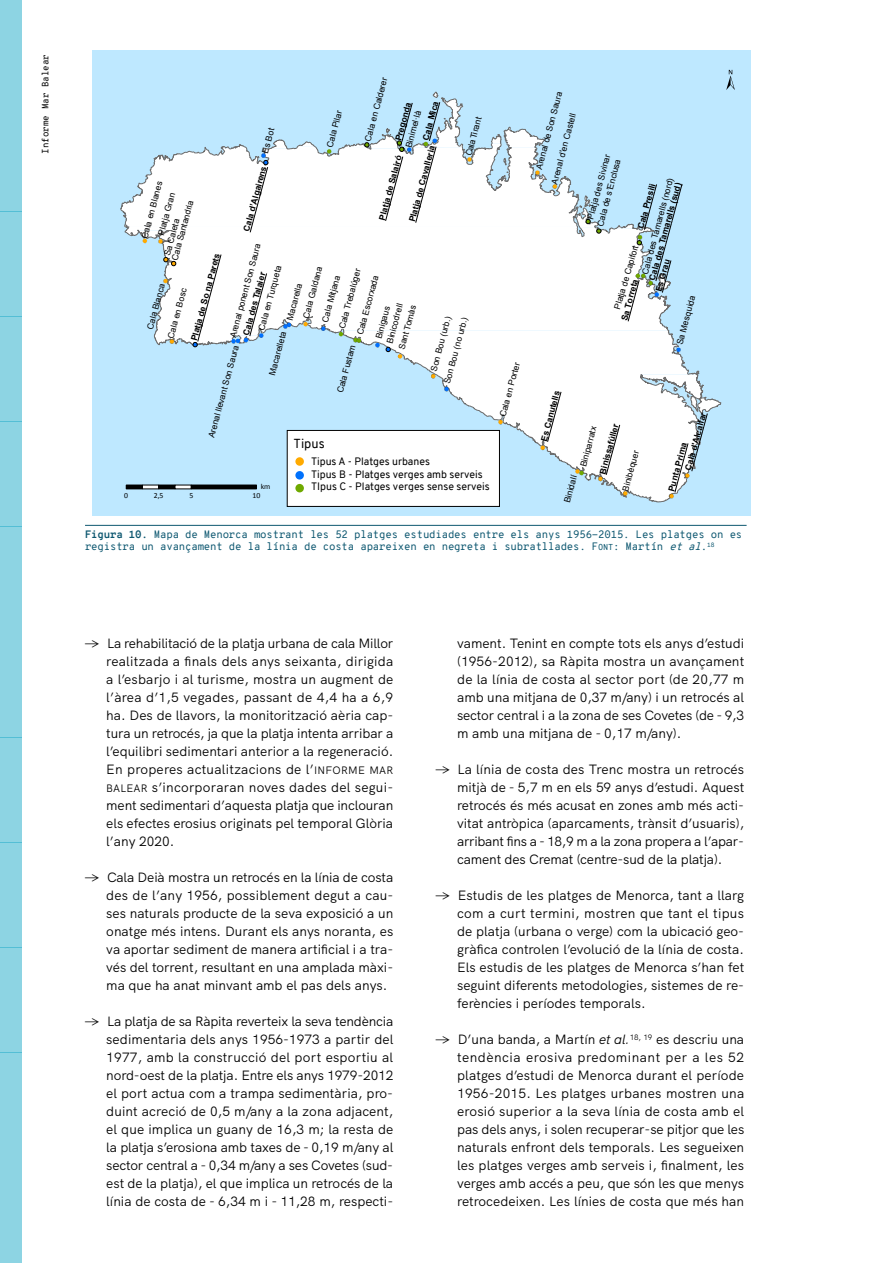
<style>
.page{position:relative;width:893px;height:1263px;background:#fff}
.page>*{position:absolute;margin:0;border:0;box-sizing:border-box;transform-origin:0 0}
.t1{font:13.5px/18px "HK Grotesk";color:#000;text-align:justify}
.t2{font:12.75px "Overpass";color:#000}
.t3{font:10.5px/12px "Overpass Mono";letter-spacing:-.02em;color:#0d5770}
.t4{font:10.5px/12.6px "Overpass";color:#000}
.t5{font:9px "Overpass Mono";color:#000}
.t6{font:8.55px/11.7px "Arial";color:#000}
.t7{font:700 8.55px "Arial";color:#000}
.t8{font:7.8px "Calibri";color:#000}
.s1{font-weight:700}
.s2{font-family:"Overpass Mono Regular SC800"}
.s3{font-family:"Overpass Mono Regular SC800";font-size:8.4px}
.s4{font-style:italic}
.s5{font-family:"HK Grotesk Regular SC800";font-size:10.8px}
</style>
<div class="page">
<div style="left:0;top:0;width:21px;height:106px;background:#8dd4e3"></div>
<div style="left:0;top:421px;width:21px;height:106px;background:#8dd4e3"></div>
<div style="left:0;top:842px;width:21px;height:105px;background:#8dd4e3"></div>
<div style="left:0;top:211px;width:21px;height:105px;background:#8dd4e3"></div>
<div style="left:0;top:632px;width:21px;height:105px;background:#8dd4e3"></div>
<div style="left:0;top:1053px;width:21px;height:105px;background:#8dd4e3"></div>
<div style="left:0;top:106px;width:21px;height:105px;background:#8dd4e3"></div>
<div style="left:0;top:527px;width:21px;height:105px;background:#8dd4e3"></div>
<div style="left:0;top:947px;width:21px;height:106px;background:#8dd4e3"></div>
<div style="left:0;top:316px;width:21px;height:106px;background:#8dd4e3"></div>
<div style="left:0;top:737px;width:21px;height:105px;background:#8dd4e3"></div>
<div style="left:0;top:1158px;width:21px;height:105px;background:#8dd4e3"></div>
<hr style="left:85px;top:525px;width:662px;height:1px;background:#0d5770">
<div style="left:92px;top:50px;width:658px;height:466px;background:#bee8ff"></div>
<svg style="left:120px;top:70px;width:615px;height:432px"></svg>
<div style="left:287px;top:430px;width:212px;height:76px;background:#fff"></div>
<div style="left:287px;top:430px;width:213px;height:77px;border:1px solid #000"></div>
<div style="left:295px;top:457px;width:9px;height:9px;background:#fa0;border-radius:50%"></div>
<div style="left:295px;top:471px;width:9px;height:9px;background:#0071fc;border-radius:50%"></div>
<div style="left:295px;top:484px;width:9px;height:8px;background:#6fa900;border-radius:50%"></div>
<div style="left:107px;top:378px;width:74px;height:100px;background:#bee8ff"></div>
<p class="t5" style="left:39px;top:154px;width:101px;rotate:-90deg">Informe Mar Balear</p>
<p class="t6" style="left:362px;top:139px;width:67px;rotate:-75deg">Cala en Calderer</p>
<p class="t6" style="left:533px;top:168px;width:82px;rotate:-75deg">Arenal de Son Saura</p>
<p class="t7" style="left:420px;top:138px;width:41px;rotate:-75deg">Cala Mica</p>
<p class="t7" style="left:393px;top:139px;width:41px;rotate:-75deg">Pregonda</p>
<p class="t6" style="left:324px;top:146px;width:39px;rotate:-75deg">Cala Pilar</p>
<p class="t6" style="left:403px;top:146px;width:40px;rotate:-75deg">Binimel·là</p>
<p class="t6" style="left:549px;top:182px;width:74px;rotate:-75deg">Arenal d'en Castell</p>
<p class="t6" style="left:463px;top:154px;width:41px;rotate:-75deg">Cala Tirant</p>
<p class="t6" style="left:259px;top:151px;width:27px;rotate:-75deg">Es Bot</p>
<p class="t7" style="left:241px;top:230px;width:69px;rotate:-75deg">Cala d’Algairens</p>
<p class="t7" style="left:406px;top:220px;width:80px;rotate:-75deg">Platja de Cavalleria</p>
<p class="t7" style="left:376px;top:218px;width:68px;rotate:-75deg">Platja de Salairó</p>
<p class="t6" style="left:585px;top:217px;width:68px;rotate:-75deg">Platja des Sivinar</p>
<p class="t6" style="left:595px;top:224px;width:70px;rotate:-75deg">Cala de s’Enclusa</p>
<p class="t6" style="left:639px;top:272px;width:101px;rotate:-75deg">Cala des Tamarells (nord)</p>
<p class="t6" style="left:139px;top:237px;width:61px;rotate:-75deg">Cala en Blanes</p>
<p class="t7" style="left:647px;top:279px;width:102px;rotate:-75deg">Cala des Tamarells (sud)</p>
<p class="t7" style="left:635px;top:227px;width:48px;rotate:-75deg">Cala Presili</p>
<p class="t6" style="left:155px;top:233px;width:45px;rotate:-75deg">Platja Gran</p>
<p class="t6" style="left:162px;top:257px;width:63px;line-height:8.7px;rotate:-75deg">Sa Caleta<br>Cala Santandria</p>
<p class="t6" style="left:227px;top:336px;width:98px;rotate:-75deg">Arenal ponent Son Saura</p>
<p class="t6" style="left:611px;top:307px;width:68px;rotate:-73deg">Platja de Capifort</p>
<p class="t7" style="left:188px;top:339px;width:91px;rotate:-75deg">Platja de So na Parets</p>
<p class="t7" style="left:653px;top:290px;width:35px;rotate:-75deg">Es Grau</p>
<p class="t6" style="left:256px;top:329px;width:68px;rotate:-75deg">Cala en Turqueta</p>
<p class="t6" style="left:300px;top:316px;width:55px;rotate:-75deg">Cala Galdana</p>
<p class="t6" style="left:336px;top:327px;width:63px;rotate:-75deg">Cala Trebalúger</p>
<p class="t7" style="left:241px;top:334px;width:66px;rotate:-75deg">Cala des Talaier</p>
<p class="t6" style="left:354px;top:333px;width:63px;rotate:-75deg">Cala Escorxada</p>
<p class="t6" style="left:319px;top:321px;width:50px;rotate:-75deg">Cala Mitjana</p>
<p class="t7" style="left:619px;top:319px;width:44px;rotate:-75deg">Sa Torreta</p>
<p class="t6" style="left:284px;top:318px;width:39px;rotate:-75deg">Macarella</p>
<p class="t6" style="left:144px;top:327px;width:48px;rotate:-75deg">Cala Blanca</p>
<p class="t6" style="left:165px;top:337px;width:53px;rotate:-75deg">Cala en Bosc</p>
<p class="t6" style="left:674px;top:343px;width:52px;rotate:-75deg">Sa Mesquida</p>
<p class="t6" style="left:373px;top:339px;width:42px;rotate:-75deg">Binigaus<br>Binicodrell</p>
<p class="t6" style="left:396px;top:348px;width:47px;rotate:-75deg">Sant Tomàs</p>
<p class="t6" style="left:428px;top:369px;width:58px;rotate:-75deg">Son Bou (urb.)</p>
<p class="t6" style="left:441px;top:382px;width:70px;rotate:-75deg">Son Bou (no urb.)</p>
<p class="t6" style="left:266px;top:373px;width:46px;rotate:-75deg">Macarelleta</p>
<p class="t6" style="left:334px;top:391px;width:51px;rotate:-75deg">Cala Fustam</p>
<p class="t6" style="left:206px;top:436px;width:97px;rotate:-75deg">Arenal llevant Son Saura</p>
<p class="t6" style="left:497px;top:415px;width:58px;rotate:-75deg">Cala en Porter</p>
<p class="t7" style="left:538px;top:439px;width:53px;rotate:-75deg">Es Canutells</p>
<p class="t7" style="left:683px;top:469px;width:61px;rotate:-75deg">Cala d'Alcalfar</p>
<p class="t7" style="left:597px;top:472px;width:53px;rotate:-75deg">Binissafúller</p>
<p class="t6" style="left:577px;top:465px;width:43px;rotate:-75deg">Biniparratx</p>
<p class="t2" style="left:294px;top:435px;width:33px">Tipus</p>
<p class="t4" style="left:311px;top:455px;width:180px">Tipus A - Platges urbanes<br>Tipus B - Platges verges amb serveis<br>TIpus C - Platges verges sense serveis</p>
<p class="t7" style="left:666px;top:490px;width:52px;rotate:-75deg">Punta Prima</p>
<p class="t6" style="left:620px;top:489px;width:43px;rotate:-75deg">Binibèquer</p>
<p class="t6" style="left:561px;top:501px;width:30px;rotate:-75deg">Binidalí</p>
<p class="t8" style="left:261px;top:481px;width:11px">km</p>
<p class="t8" style="left:124px;top:491px;width:5px">0</p>
<p class="t8" style="left:154px;top:491px;width:11px">2,5</p>
<p class="t8" style="left:189px;top:491px;width:5px">5</p>
<p class="t8" style="left:253px;top:491px;width:9px">10</p>
<p class="t3" style="left:85px;top:529px;width:659px"><span class="s1">Figura 10.</span> Mapa de Menorca mostrant les 52 platges estudiades entre els anys 1956-2015. Les platges on es registra un avançament de la línia de costa apareixen en negreta i subratllades. <span class="s2">F</span><span class="s3">ont</span>: Martín <span class="s4">et al</span>.<sup>18</sup></p>
<p class="t1" style="left:106px;top:633px;width:289px;text-indent:-21px">→ La rehabilitació de la platja urbana de cala Millor realitzada a finals dels anys seixanta, dirigida a l’esbarjo i al turisme, mostra un augment de l’àrea d’1,5 vegades, passant de 4,4 ha a 6,9 ha. Des de llavors, la monitorització aèria cap&shy;tura un retrocés, ja que la platja intenta arribar a l’equilibri sedimentari anterior a la regeneració.<br>En properes actualitzacions de l’<span class="s5">INFORME MAR BALEAR</span> s’incorporaran noves dades del segui&shy;ment sedimentari d’aquesta platja que inclouran els efectes erosius originats pel temporal Glòria l’any 2020.</p>
<p class="t1" style="left:106px;top:867px;width:289px;text-indent:-21px">→ Cala Deià mostra un retrocés en la línia de costa des de l’any 1956, possiblement degut a cau&shy;ses naturals producte de la seva exposició a un onatge més intens. Durant els anys noranta, es va aportar sediment de manera artificial i a tra&shy;vés del torrent, resultant en una amplada màxi&shy;ma que ha anat minvant amb el pas dels anys.</p>
<p class="t1" style="left:106px;top:1011px;width:289px;text-indent:-21px">→ La platja de sa Ràpita reverteix la seva tendència sedimentaria dels anys 1956-1973 a partir del 1977, amb la construcció del port esportiu al nord-oest de la platja. Entre els anys 1979-2012 el port actua com a trampa sedimentària, pro&shy;duint acreció de 0,5 m/any a la zona adjacent, el que implica un guany de 16,3 m; la resta de la platja s’erosiona amb taxes de - 0,19 m/any al sector central a - 0,34 m/any a ses Covetes (sud&shy;est de la platja), el que implica un retrocés de la línia de costa de - 6,34 m i - 11,28 m, respecti-</p>
<p class="t1" style="left:457px;top:633px;width:289px">vament. Tenint en compte tots els anys d’estudi (1956-2012), sa Ràpita mostra un avançament de la línia de costa al sector port (de 20,77 m amb una mitjana de 0,37 m/any) i un retrocés al sector central i a la zona de ses Covetes (de - 9,3 m amb una mitjana de - 0,17 m/any).</p>
<p class="t1" style="left:457px;top:759px;width:289px;text-indent:-21px">→ La línia de costa des Trenc mostra un retrocés mitjà de - 5,7 m en els 59 anys d’estudi. Aquest retrocés és més acusat en zones amb més acti&shy;vitat antròpica (aparcaments, trànsit d’usuaris), arribant fins a - 18,9 m a la zona propera a l’apar&shy;cament des Cremat (centre-sud de la platja).</p>
<p class="t1" style="left:457px;top:885px;width:289px;text-indent:-21px">→ Estudis de les platges de Menorca, tant a llarg com a curt termini, mostren que tant el tipus de platja (urbana o verge) com la ubicació geo&shy;gràfica controlen l’evolució de la línia de costa.<br>Els estudis de les platges de Menorca s’han fet seguint diferents metodologies, sistemes de re&shy;ferències i períodes temporals.</p>
<p class="t1" style="left:457px;top:1029px;width:289px;text-indent:-21px">→ D’una banda, a Martín <span class="s4">et al.</span><sup>18,</sup> <sup>19</sup> es descriu una tendència erosiva predominant per a les 52 platges d’estudi de Menorca durant el període 1956-2015. Les platges urbanes mostren una erosió superior a la seva línia de costa amb el pas dels anys, i solen recuperar-se pitjor que les naturals enfront dels temporals. Les segueixen les platges verges amb serveis i, finalment, les verges amb accés a peu, que són les que menys retrocedeixen. Les línies de costa que més han</p>
</div>
